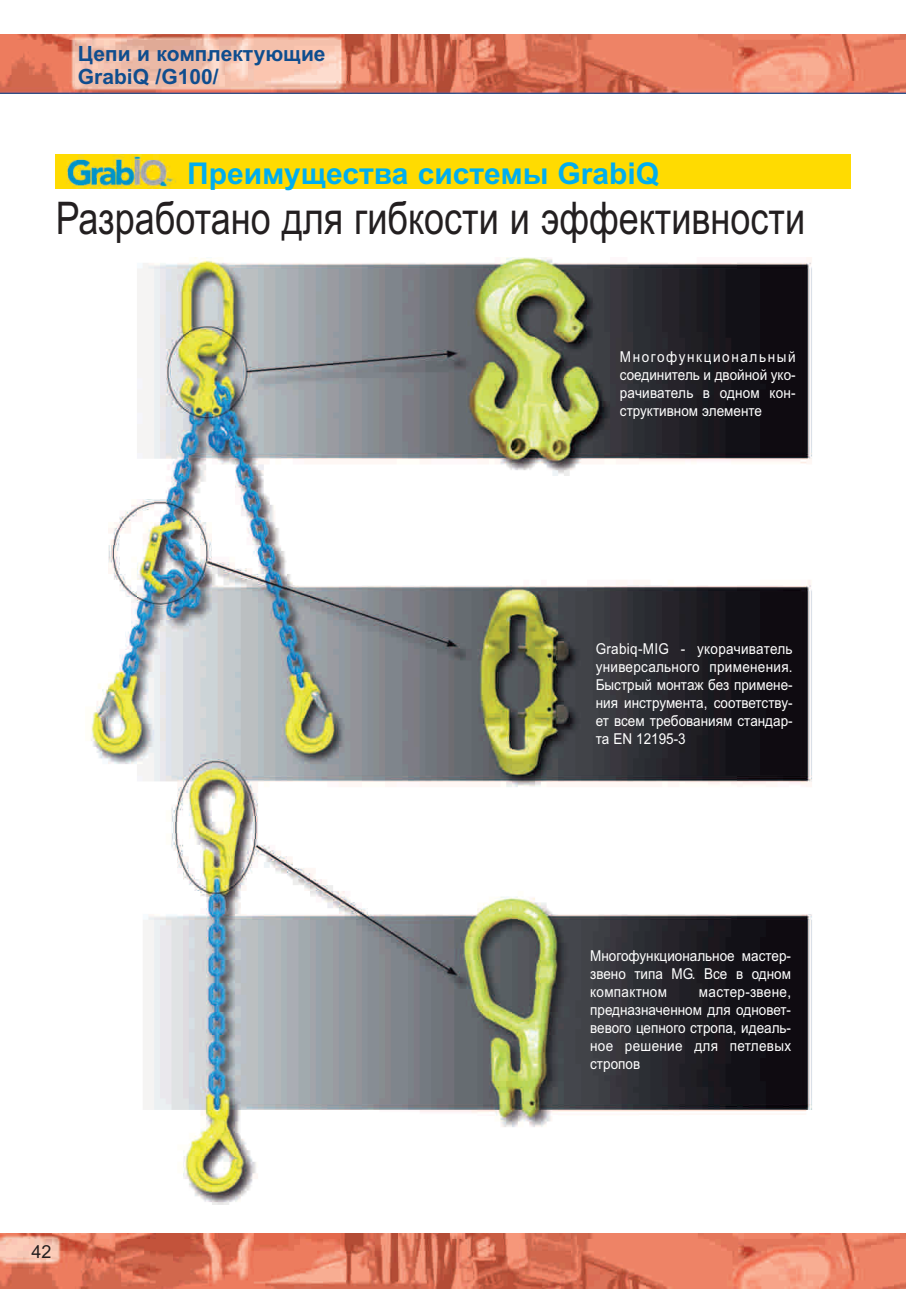
<style>
.page{position:relative;width:906px;height:1289px;background:#fff}
.page>*{position:absolute;margin:0;border:0;box-sizing:border-box;transform-origin:0 0}
.t1{font:45px "Arial";color:#231f20;scale:.8 1}
.t2{font:700 30px "Arial";color:#00aeef}
.t3{font:700 21px/22.5px "Arial";color:#0f4d8e}
.t4{font:18px "Arial";color:#231f20}
.t5{font:15px/18px "Arial";color:#fff;text-align:justify;scale:.9 1}
</style>
<div class="page">
<img style="left:0;top:1233px;width:906px;height:55px">
<img style="left:0;top:34px;width:906px;height:59px">
<div style="left:55px;top:155px;width:795px;height:34px;background:#ffdb01"></div>
<img style="left:66px;top:155px;width:110px;height:33px">
<img style="left:91px;top:258px;width:721px;height:946px">
<h3 class="t3" style="left:78px;top:43px;width:249px">Цепи и комплектующие<br>GrabiQ /G100/</h3>
<h2 class="t2" style="left:187px;top:156px;width:473px">Преимущества системы GrabiQ</h2>
<h1 class="t1" style="left:56px;top:192px;width:938px">Разработано для гибкости и эффективности</h1>
<p class="t5" style="left:620px;top:348px;width:197px">Многофункциональный соединитель и двойной уко&shy;рачиватель в одном кон&shy;структивном элементе</p>
<p class="t4" style="left:31px;top:1240px;width:22px">42</p>
<p class="t5" style="left:595px;top:639px;width:220px">Grabiq-MIG - укорачиватель универсального применения.<br>Быстрый монтаж без примене&shy;ния инструмента, соответству&shy;ет всем требованиям стандар&shy;та EN 12195-3</p>
<p class="t5" style="left:590px;top:947px;width:225px">Многофункциональное мастер&shy;звено типа MG. Все в одном компактном</p>
<p class="t5" style="left:590px;top:983px;width:225px;text-indent:109px">мастер-звене, предназначенном для одновет&shy;вевого цепного стропа, идеаль&shy;ное решение для петлевых стропов</p>
</div>
